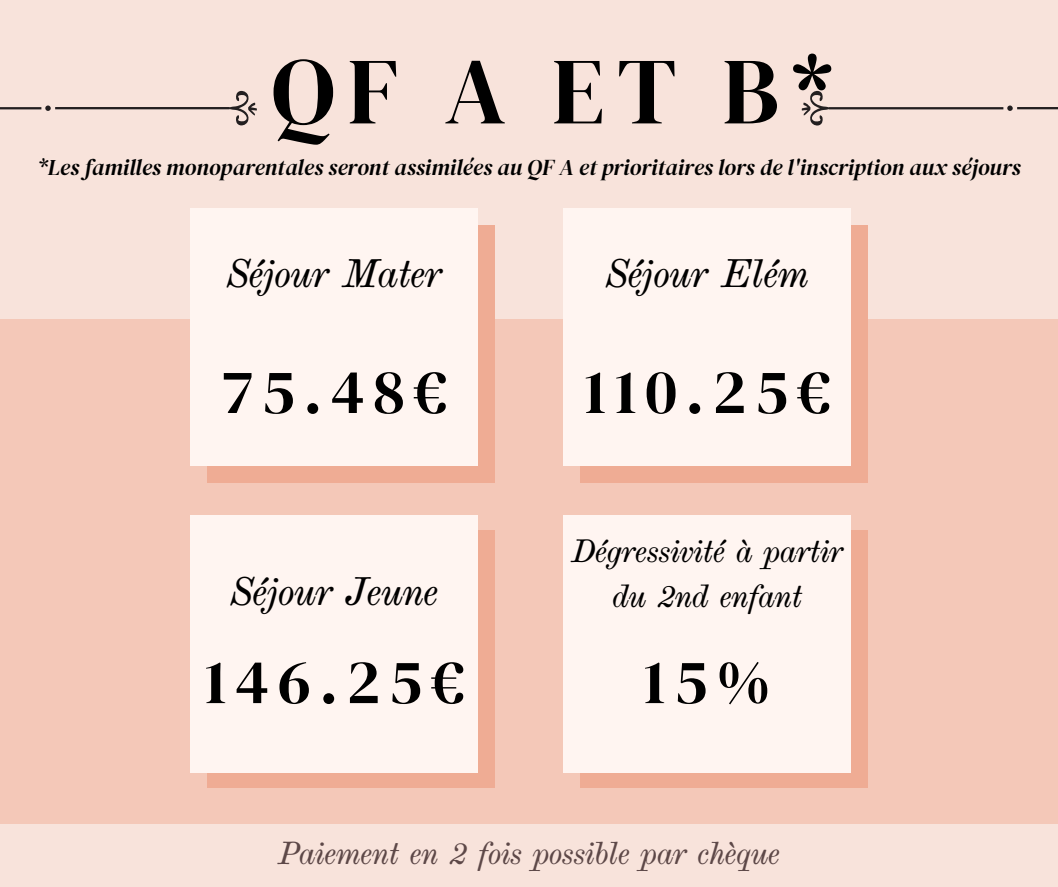
<style>
.page{position:relative;width:1058px;height:887px;background:#fff}
.page>*{position:absolute;margin:0;border:0;box-sizing:border-box;transform-origin:0 0}
.t1{font:94.5px "DM Serif Display";color:#000}
.t2{font:63px "DM Serif Display";letter-spacing:.135em;color:#000}
.t3{font:italic 39.6px "TT Marxiana Antiqua";color:#000}
.t4{font:italic 32.1px/45px "TT Marxiana Antiqua";color:#000;text-align:center}
.t5{font:italic 31.8px "TT Marxiana Antiqua";color:#5d4848}
.t6{font:italic 22.5px "DM Serif Display";color:#000}
</style>
<div class="page">
<div style="left:0;top:0;width:1058px;height:886px;background:#f4c8b8"></div>
<div style="left:0;top:0;width:1058px;height:319px;background:#f8e3db"></div>
<div style="left:207px;top:225px;width:287px;height:257px;background:#efac94"></div>
<div style="left:191px;top:208px;width:287px;height:258px;background:#fff5f1"></div>
<div style="left:0;top:824px;width:1058px;height:62px;background:#f8e3db"></div>
<div style="left:207px;top:530px;width:287px;height:257px;background:#efac94"></div>
<div style="left:191px;top:515px;width:287px;height:257px;background:#fff5f1"></div>
<div style="left:580px;top:225px;width:287px;height:257px;background:#efac94"></div>
<div style="left:563px;top:208px;width:287px;height:258px;background:#fff5f1"></div>
<div style="left:580px;top:530px;width:287px;height:257px;background:#efac94"></div>
<div style="left:563px;top:515px;width:287px;height:257px;background:#fff5f1"></div>
<svg style="left:0;top:90px;width:257px;height:36px"></svg>
<svg style="left:801px;top:90px;width:257px;height:36px"></svg>
<h1 class="t1" style="left:272px;top:25px;width:562px">QF A ET B*</h1>
<p class="t6" style="left:37px;top:151px;width:985px">*Les familles monoparentales seront assimilées au QF A et prioritaires lors de l'inscription aux séjours</p>
<h3 class="t3" style="left:227px;top:245px;width:216px">Séjour Mater</h3>
<h2 class="t2" style="left:222px;top:348px;width:226px">75.48€</h2>
<h3 class="t3" style="left:230px;top:563px;width:209px">Séjour Jeune</h3>
<h2 class="t2" style="left:204px;top:637px;width:261px">146.25€</h2>
<h3 class="t3" style="left:606px;top:245px;width:204px">Séjour Elém</h3>
<h2 class="t2" style="left:584px;top:348px;width:247px">110.25€</h2>
<h3 class="t4" style="left:571px;top:527px;width:273px">Dégressivité à partir du 2nd enfant</h3>
<h2 class="t2" style="left:643px;top:637px;width:129px">15%</h2>
<h3 class="t5" style="left:278px;top:830px;width:503px">Paiement en 2 fois possible par chèque</h3>
</div>
